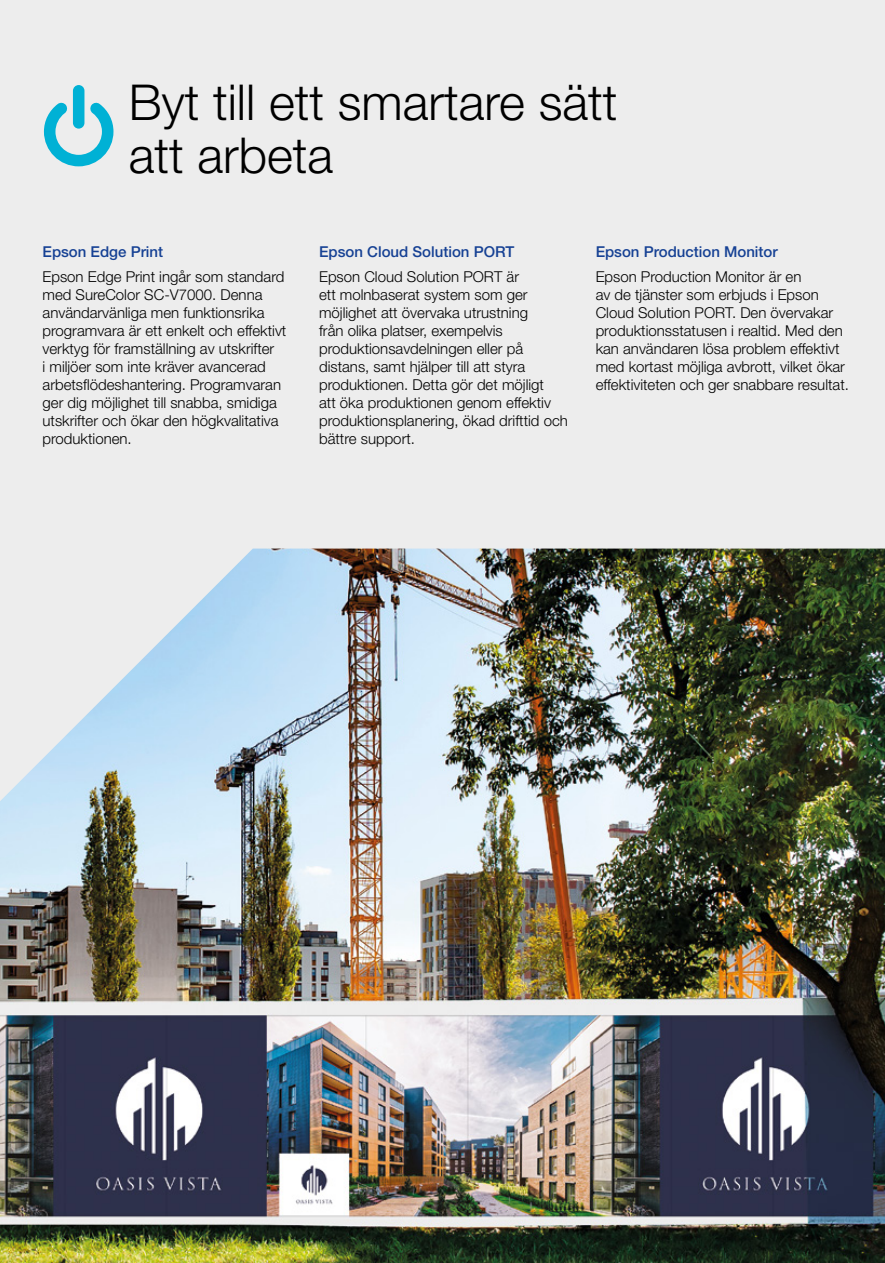
<style>
.page{position:relative;width:885px;height:1263px;background:#fff}
.page>*{position:absolute;margin:0;border:0;box-sizing:border-box;transform-origin:0 0}
.t1{font:300 49.5px/52.5px "Helvetica Neue LT Pro";color:#000}
.t2{font:300 15px/18px "Helvetica Neue LT Pro";color:#000}
.t3{font:500 15px "Helvetica Neue LT Pro";color:#164194}
</style>
<div class="page">
<div style="left:0;top:0;width:884px;height:1263px;background:#ededed"></div>
<img style="left:0;top:549px;width:884px;height:714px">
<svg style="left:44px;top:85px;width:69px;height:81px"></svg>
<h1 class="t1" style="left:129px;top:75px;width:490px">Byt till ett smartare sätt att arbeta</h1>
<p class="t3" style="left:43px;top:243px;width:122px">Epson Edge Print</p>
<p class="t2" style="left:43px;top:267px;width:245px">Epson Edge Print ingår som standard med SureColor SC-V7000. Denna användarvänliga men funktionsrika programvara är ett enkelt och effektivt verktyg för framställning av utskrifter<br>i miljöer som inte kräver avancerad arbetsflödeshantering. Programvaran ger dig möjlighet till snabba, smidiga utskrifter och ökar den högkvalitativa produktionen.</p>
<p class="t3" style="left:319px;top:243px;width:197px">Epson Cloud Solution PORT</p>
<p class="t2" style="left:319px;top:267px;width:250px">Epson Cloud Solution PORT är<br>ett molnbaserat system som ger möjlighet att övervaka utrustning<br>från olika platser, exempelvis produktionsavdelningen eller på distans, samt hjälper till att styra produktionen. Detta gör det möjligt<br>att öka produktionen genom effektiv produktionsplanering, ökad drifttid och bättre support.</p>
<p class="t3" style="left:595px;top:243px;width:184px">Epson Production Monitor</p>
<p class="t2" style="left:595px;top:267px;width:255px">Epson Production Monitor är en<br>av de tjänster som erbjuds i Epson Cloud Solution PORT. Den övervakar produktionsstatusen i realtid. Med den kan användaren lösa problem effektivt med kortast möjliga avbrott, vilket ökar effektiviteten och ger snabbare resultat.</p>
</div>
